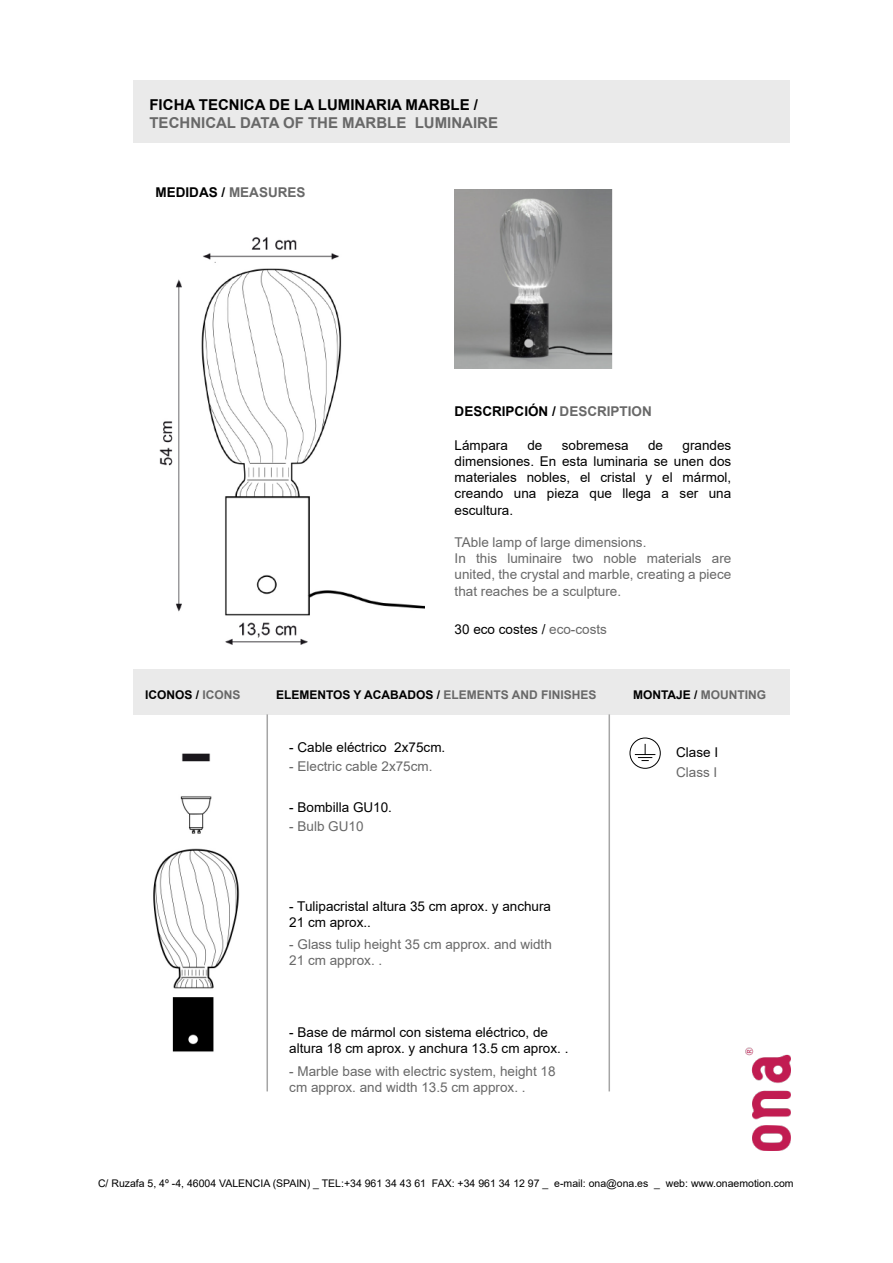
<style>
.page{position:relative;width:893px;height:1263px;background:#fff}
.page>*{position:absolute;margin:0;border:0;box-sizing:border-box;transform-origin:0 0}
.t1{font:700 15px "Arial";color:#686868}
.t2{font:700 15px "Arial";color:#000}
.t3{font:13.5px/16.2px "Arial";color:#000}
.t4{font:13.5px/16.2px "Arial";color:#686868}
.t5{font:700 13.5px "Arial";color:#000}
.t6{font:700 12px "Arial";color:#000}
.t7{font:10.5px "Arial";color:#000}
.s1{color:#686868}
</style>
<div class="page">
<div style="left:134px;top:80px;width:656px;height:63px;background:#eaeaea"></div>
<div style="left:134px;top:669px;width:656px;height:45px;background:#eaeaea"></div>
<hr style="left:266px;top:714px;width:2px;height:377px;background:#a5a5a5">
<hr style="left:608px;top:714px;width:2px;height:377px;background:#a5a5a5">
<div style="left:630px;top:738px;width:31px;height:31px;border:1px solid #000;border-radius:50%"></div>
<svg style="left:635px;top:744px;width:20px;height:17px"></svg>
<img style="left:745px;top:1047px;width:45px;height:103px">
<img style="left:159px;top:237px;width:265px;height:408px">
<img style="left:153px;top:753px;width:87px;height:299px">
<img style="left:455px;top:189px;width:158px;height:179px">
<p class="t2" style="left:149px;top:94px;width:330px">FICHA TECNICA DE LA LUMINARIA MARBLE /</p>
<p class="t1" style="left:149px;top:112px;width:350px">TECHNICAL DATA OF THE MARBLE LUMINAIRE</p>
<p class="t5" style="left:155px;top:183px;width:152px">MEDIDAS / <span class="s1">MEASURES</span></p>
<p class="t5" style="left:455px;top:402px;width:199px">DESCRIPCIÓN / <span class="s1">DESCRIPTION</span></p>
<p class="t3" style="left:455px;top:437px;width:55px">Lámpara</p>
<p class="t3" style="left:527px;top:437px;width:17px">de</p>
<p class="t3" style="left:562px;top:437px;width:68px">sobremesa</p>
<p class="t3" style="left:648px;top:437px;width:17px">de</p>
<p class="t3" style="left:455px;top:437px;width:278px;text-align:justify;text-indent:228px">grandes dimensiones. En esta luminaria se unen dos materiales nobles, el cristal y el mármol, creando una pieza que llega a ser una escultura.</p>
<p class="t4" style="left:455px;top:534px;width:278px">TAble lamp of large dimensions.<br>In this luminaire two noble materials are united, the crystal and marble, creating a piece that reaches be a sculpture.</p>
<p class="t3" style="left:455px;top:621px;width:154px">30 eco costes / <span class="s1">eco-costs</span></p>
<p class="t6" style="left:145px;top:686px;width:97px">ICONOS / <span class="s1">ICONS</span></p>
<p class="t6" style="left:276px;top:686px;width:322px">ELEMENTOS Y ACABADOS / <span class="s1">ELEMENTS AND FINISHES</span></p>
<p class="t6" style="left:633px;top:686px;width:135px">MONTAJE / <span class="s1">MOUNTING</span></p>
<p class="t3" style="left:289px;top:739px;width:158px">- Cable eléctrico 2x75cm.</p>
<p class="t4" style="left:289px;top:758px;width:145px">- Electric cable 2x75cm.</p>
<p class="t3" style="left:289px;top:799px;width:104px">- Bombilla GU10.</p>
<p class="t4" style="left:289px;top:818px;width:76px">- Bulb GU10</p>
<p class="t3" style="left:289px;top:898px;width:263px">- Tulipacristal altura 35 cm aprox. y anchura<br>21 cm aprox..</p>
<p class="t4" style="left:289px;top:935px;width:264px">- Glass tulip height 35 cm approx. and width<br>21 cm approx. .</p>
<p class="t3" style="left:289px;top:1024px;width:281px">- Base de mármol con sistema eléctrico, de altura 18 cm aprox. y anchura 13.5 cm aprox. .</p>
<p class="t4" style="left:289px;top:1063px;width:268px">- Marble base with electric system, height 18 cm approx. and width 13.5 cm approx. .</p>
<p class="t3" style="left:676px;top:744px;width:44px">Clase I</p>
<p class="t4" style="left:676px;top:764px;width:43px">Class I</p>
<p class="t7" style="left:98px;top:1176px;width:697px">C/ Ruzafa 5, 4º -4, 46004 VALENCIA (SPAIN) _ TEL:+34 961 34 43 61 FAX: +34 961 34 12 97 _ e-mail: ona@ona.es _ web: www.onaemotion.com</p>
</div>
